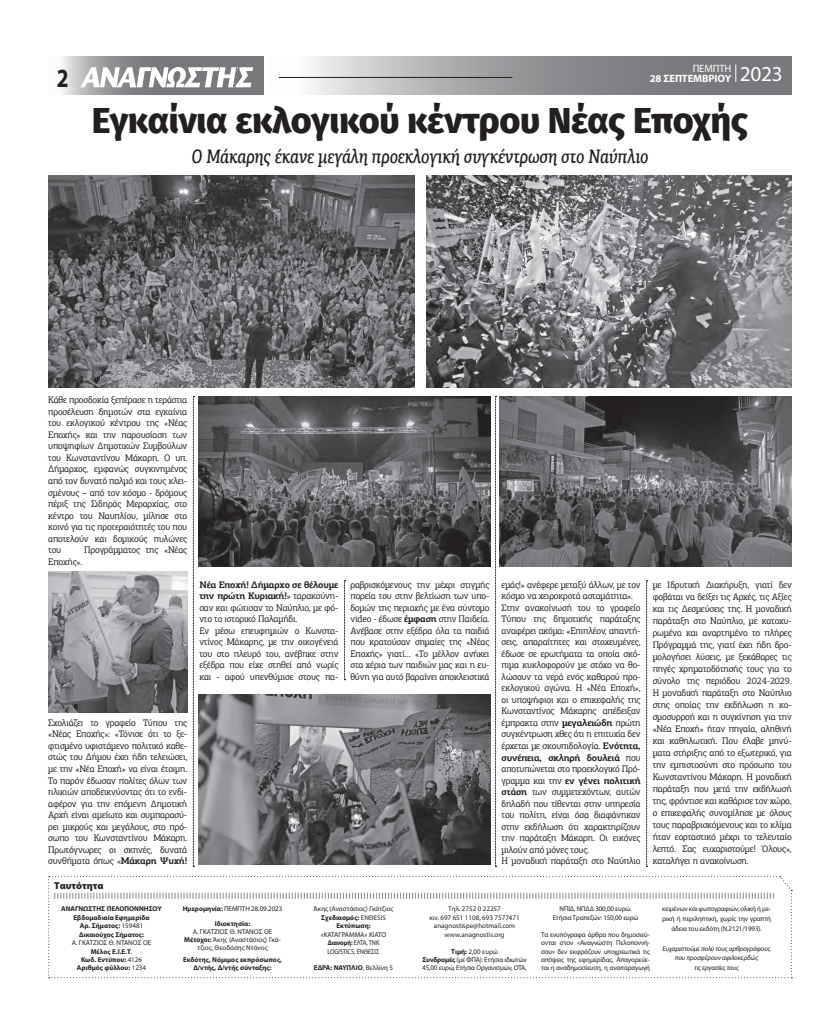
<style>
.page{position:relative;width:823px;height:1035px;background:#fff}
.page>*{position:absolute;margin:0;border:0;box-sizing:border-box;transform-origin:0 0}
.t1{font:800 36px "Fira Sans";letter-spacing:-.01em;color:#231f20}
.t2{font:700 26.3px "Myriad Pro";color:#231f20;scale:.81 1}
.t3{font:italic 500 19.4px "PF Agora Slab Pro";letter-spacing:-.01em;color:#231f20;scale:.81 1}
.t4{font:700 10.6px "Myriad Pro";letter-spacing:-.01em;color:#fff}
.t5{font:10.6px "Myriad Pro";letter-spacing:-.01em;color:#fff}
.t6{font:900 10px "Myriad Pro";color:#231f20}
.t7{font:9.5px/11.5px "PF Agora Slab Pro";letter-spacing:-.02em;color:#231f20;text-align:justify}
.t8{font:7px/8.4px "Myriad Pro";letter-spacing:-.02em;color:#231f20;text-align:center}
.t9{font:700 7px/8.4px "Myriad Pro";color:#231f20;text-align:center}
.t10{font:7px/8.4px "Myriad Pro";color:#231f20;text-align:center}
.t11{font:italic 7px/9.8px "Myriad Pro";letter-spacing:-.02em;color:#231f20;text-align:center}
.s1{font-weight:400;font-size:21.3px}
.s2{font-weight:700}
.s3{font-weight:400}
</style>
<div class="page">
<svg style="left:62px;top:56px;width:201px;height:39px;background:#909194"></svg>
<svg style="left:279px;top:56px;width:512px;height:39px;background:#9fa0a3"></svg>
<svg style="left:80px;top:67px;width:173px;height:20px"></svg>
<hr style="left:278px;top:77px;width:234px;height:1px;background:#231f20">
<svg style="left:735px;top:64px;width:1px;height:18px"></svg>
<svg style="left:48px;top:876px;width:743px;height:102px"></svg>
<svg style="left:193px;top:396px;width:1px;height:471px"></svg>
<svg style="left:344px;top:580px;width:1px;height:100px"></svg>
<svg style="left:495px;top:396px;width:1px;height:471px"></svg>
<svg style="left:646px;top:580px;width:1px;height:287px"></svg>
<img style="left:48px;top:175px;width:366px;height:212px">
<img style="left:426px;top:175px;width:365px;height:212px">
<img style="left:198px;top:396px;width:292px;height:170px">
<img style="left:499px;top:396px;width:292px;height:170px">
<img style="left:198px;top:694px;width:292px;height:170px">
<img style="left:48px;top:571px;width:139px;height:142px">
<p class="t5" style="left:692px;top:62px;width:40px">ΠΕΜΠΤΗ</p>
<h2 class="t2" style="left:57px;top:61px;width:16px">2</h2>
<p class="t4" style="left:649px;top:71px;width:134px">28 ΣΕΠΤΕΜΒΡΙΟΥ <span class="s1">2023</span></p>
<h1 class="t1" style="left:92px;top:89px;width:657px">Εγκαίνια εκλογικού κέντρου Νέας Εποχής</h1>
<h3 class="t3" style="left:191px;top:144px;width:565px">Ο Μάκαρης έκανε μεγάλη προεκλογική συγκέντρωση στο Ναύπλιο</h3>
<p class="t7" style="left:48px;top:394px;width:140px">Κάθε προσδοκία ξεπέρασε η τεράστια προσέλευση δημοτών στα εγκαίνια του εκλογικού κέντρου της «Νέας Εποχής» και την παρουσίαση των υποψηφίων Δημοτικών Συμβούλων του Κωνσταντίνου Μάκαρη. Ο υπ.<br>Δήμαρχος, εμφανώς συγκινημένος από τον δυνατό παλμό και τους κλει&shy;σμένους – από τον κόσμο - δρόμους πέριξ της Σιδηράς Μεραρχίας, στο κέντρο του Ναυπλίου, μίλησε στο κοινό για τις προτεραιότητές του που αποτελούν και δομικούς πυλώνες του</p>
<p class="t7" style="left:84px;top:544px;width:104px">Προγράμματος της «Νέας</p>
<p class="t7" style="left:48px;top:556px;width:36px">Εποχής».</p>
<p class="t7" style="left:48px;top:717px;width:140px">Σχολιάζει το γραφείο Τύπου της «Νέας Εποχής»: «Τόνισε ότι το ξε&shy;φτισμένο υφιστάμενο πολιτικό καθε&shy;στώς του Δήμου έχει ήδη τελειώσει, με την «Νέα Εποχή» να είναι έτοιμη.<br>Το παρόν έδωσαν πολίτες όλων των ηλικιών αποδεικνύοντας ότι το ενδι&shy;αφέρον για την επόμενη Δημοτική Αρχή είναι αμείωτο και συμπαρασύ&shy;ρει μικρούς και μεγάλους, στο πρό&shy;σωπο του Κωνσταντίνου Μάκαρη.<br>Πρωτόγνωρες οι σκηνές, δυνατά συνθήματα όπως «<span class="s2">Μάκαρη Ψυχή!</span></p>
<p class="t6" style="left:54px;top:878px;width:51px">Tαυτότητα</p>
<p class="t7" style="left:199px;top:578px;width:140px;text-align:left"><span class="s2">Νέα Εποχή! Δήμαρχο σε θέλουμε την πρώτη Κυριακή!</span>» ταρακούνη&shy;σαν και φώτισαν το Ναύπλιο, με φό&shy;ντο το ιστορικό Παλαμήδι.<br>Εν μέσω επευφημιών ο Κωνστα&shy;ντίνος Μάκαρης, με την οικογένειά του στο πλευρό του, ανέβηκε στην εξέδρα που είχε στηθεί από νωρίς και - αφού υπενθύμισε στους πα-</p>
<p class="t7" style="left:350px;top:578px;width:140px">ραβρισκόμενους την μέχρι στιγμής πορεία του στην βελτίωση των υπο&shy;δομών της περιοχής με ένα σύντομο video - έδωσε <span class="s2">έμφαση</span> στην Παιδεία.<br>Ανέβασε στην εξέδρα όλα τα παιδιά που κρατούσαν σημαίες της «Νέας Εποχής» γιατί… «Το μέλλον ανήκει στα χέρια των παιδιών μας και η ευ&shy;θύνη για αυτό βαραίνει αποκλειστικά</p>
<p class="t7" style="left:501px;top:578px;width:140px;text-align:left">εμάς!» ανέφερε μεταξύ άλλων, με τον κόσμο να χειροκροτά ασταμάτητα».<br>Στην ανακοίνωσή του το γραφείο<br>Τύπου της δημοτικής παράταξης αναφέρει ακόμα: «Επιπλέον, απαντή&shy;σεις, απαραίτητες και στοχευμένες, έδωσε σε ερωτήματα τα οποία σκό&shy;πιμα κυκλοφορούν με στόχο να θο&shy;λώσουν τα νερά ενός καθαρού προ&shy;εκλογικού αγώνα. Η «Νέα Εποχή», οι υποψήφιοι και ο επικεφαλής της<br>Κωνσταντίνος Μάκαρης απέδειξαν έμπρακτα στην <span class="s2">μεγαλειώδη</span> πρώτη συγκέντρωση χθες ότι η επιτυχία δεν έρχεται με σκουπιδολογία. <span class="s2">Ενότητα, συνέπεια, σκληρή δουλειά</span> που αποτυπώνεται στο προεκλογικό Πρό&shy;γραμμα και την <span class="s2">εν γένει πολιτική στάση</span> των συμμετεχόντων, αυτών δηλαδή που τίθενται στην υπηρεσία του πολίτη, είναι όσα διαφάνηκαν στην εκδήλωση ότι χαρακτηρίζουν την παράταξη Μάκαρη. Οι εικόνες μιλούν από μόνες τους.<br>Η μοναδική παράταξη στο Ναύπλιο</p>
<p class="t7" style="left:652px;top:578px;width:140px;line-height:12px">με Ιδρυτική Διακήρυξη, γιατί δεν φοβάται να δείξει τις Αρχές, τις Αξίες και τις Δεσμεύσεις της. Η μοναδική παράταξη στο Ναύπλιο, με κατοχυ&shy;ρωμένο και αναρτημένο το πλήρες Πρόγραμμά της, γιατί έχει ήδη δρο&shy;μολογήσει λύσεις, με ξεκάθαρες τις πηγές χρηματοδότησής τους για το σύνολο της περιόδου 2024-2029.<br>Η μοναδική παράταξη στο Ναύπλιο στης οποίας την εκδήλωση η κο&shy;σμοσυρροή και η συγκίνηση για την «Νέα Εποχή» ήταν πηγαία, αληθινή και καθηλωτική. Που έλαβε μηνύ&shy;ματα στήριξης από το εξωτερικό, για την εμπιστοσύνη στο πρόσωπο του Κωνσταντίνου Μάκαρη. Η μοναδική παράταξη που μετά την εκδήλωσή της, φρόντισε και καθάρισε τον χώρο, ο επικεφαλής συνομίλησε με όλους τους παραβρισκόμενους και το κλίμα ήταν εορταστικό μέχρι το τελευταίο λεπτό. Σας ευχαριστούμε! Όλους», καταλήγει η ανακοίνωση.</p>
<p class="t9" style="left:61px;top:904px;width:102px">ΑΝΑΓΝΩΣΤΗΣ ΠΕΛΟΠΟΝΝΗΣΟΥ<br>Εβδομαδιαία Εφημερίδα<br>Αρ. Σήματος: <span class="s3">159481<br></span>Δικαιούχος Σήματος:</p>
<p class="t9" style="left:72px;top:938px;width:81px"><span class="s3">Α. ΓΚΑΤΖΙΟΣ Θ. ΝΤΑΝΟΣ ΟΕ<br></span>Μέλος Ε.Ι.Ε.Τ<span class="s3">.<br></span>Κωδ. Εντύπου: <span class="s3">4126<br></span>Αριθμός φύλλου: <span class="s3">1234</span></p>
<p class="t9" style="left:183px;top:901px;width:101px;line-height:14.2px">Ημερομηνία: <span class="s3">ΠΕΜΠΤΗ 28.09.2023<br></span>Ιδιοκτησία:</p>
<p class="t10" style="left:184px;top:927px;width:98px;line-height:8.1px">Α. ΓΚΑΤΖΙΟΣ Θ. ΝΤΑΝΟΣ ΟΕ<br><span class="s2">Μέτοχοι:</span> Άκης (Αναστάσιος) Γκά&shy;τζιος, Θεοδόσης Ντάνος</p>
<p class="t9" style="left:183px;top:955px;width:100px">Εκδότης, Νόμιμος εκπρόσωπος,<br>Δ/ντής, Δ/ντής σύνταξης:</p>
<p class="t10" style="left:313px;top:905px;width:81px">Άκης (Αναστάσιος) Γκάτζιος<br><span class="s2">Σχεδιασμός:</span> ΕΝΘΕSIS<br><span class="s2">Εκτύπωση:</span></p>
<p class="t8" style="left:320px;top:930px;width:67px">«ΚΑΤΑΓΡΑΜΜΑ» ΚΙΑΤΟ<br><span class="s2">Διανομή:</span> ΕΛΤΑ, TNK<br>LOGISTICS, ΕΝΘΕΣΙΣ</p>
<p class="t9" style="left:314px;top:963px;width:81px">ΕΔΡΑ: ΝAYΠΛΙΟ<span class="s3">, Βελλίνη 5</span></p>
<p class="t10" style="left:429px;top:905px;width:92px">Τηλ. 2752 0 22257<br>κιν. 697 651 1108, 693 7577471 anagnostispe@hotmail.com www.anagnostis.org</p>
<p class="t8" style="left:422px;top:947px;width:106px"><span class="s2">Τιμή:</span> 2,00 ευρώ<br><span class="s2">Συνδρομές</span> (με ΦΠΑ): Ετήσια ιδιωτών<br>45,00 ευρώ, Ετήσια Οργανισμών, ΟΤΑ,</p>
<p class="t8" style="left:552px;top:905px;width:87px">ΝΠΙΔ, ΝΠΔΔ 300,00 ευρώ.<br>Ετήσια Τραπεζών: 150,00 ευρώ</p>
<p class="t8" style="left:540px;top:930px;width:110px;text-align:justify">Τα ενυπόγραφα άρθρα που δημοσιεύ&shy;ονται στον «Αναγνώστη Πελοποννή&shy;σου» δεν εκφράζουν υποχρεωτικά τις απόψεις της εφημερίδας. Απαγορεύε&shy;ται η αναδημοσίευση, η αναπαραγωγή</p>
<p class="t8" style="left:661px;top:904px;width:110px;line-height:9.8px">κειμένων και φωτογραφιών, ολική ή με&shy;ρική ή περιληπτική, χωρίς την γραπτή άδεια του εκδότη (Ν.2121/1993).</p>
<p class="t11" style="left:662px;top:943px;width:109px">Ευχαριστούμε πολύ τους αρθρογράφους που προσφέρουν αφιλοκερδώς<br>τις εργασίες τους</p>
</div>
